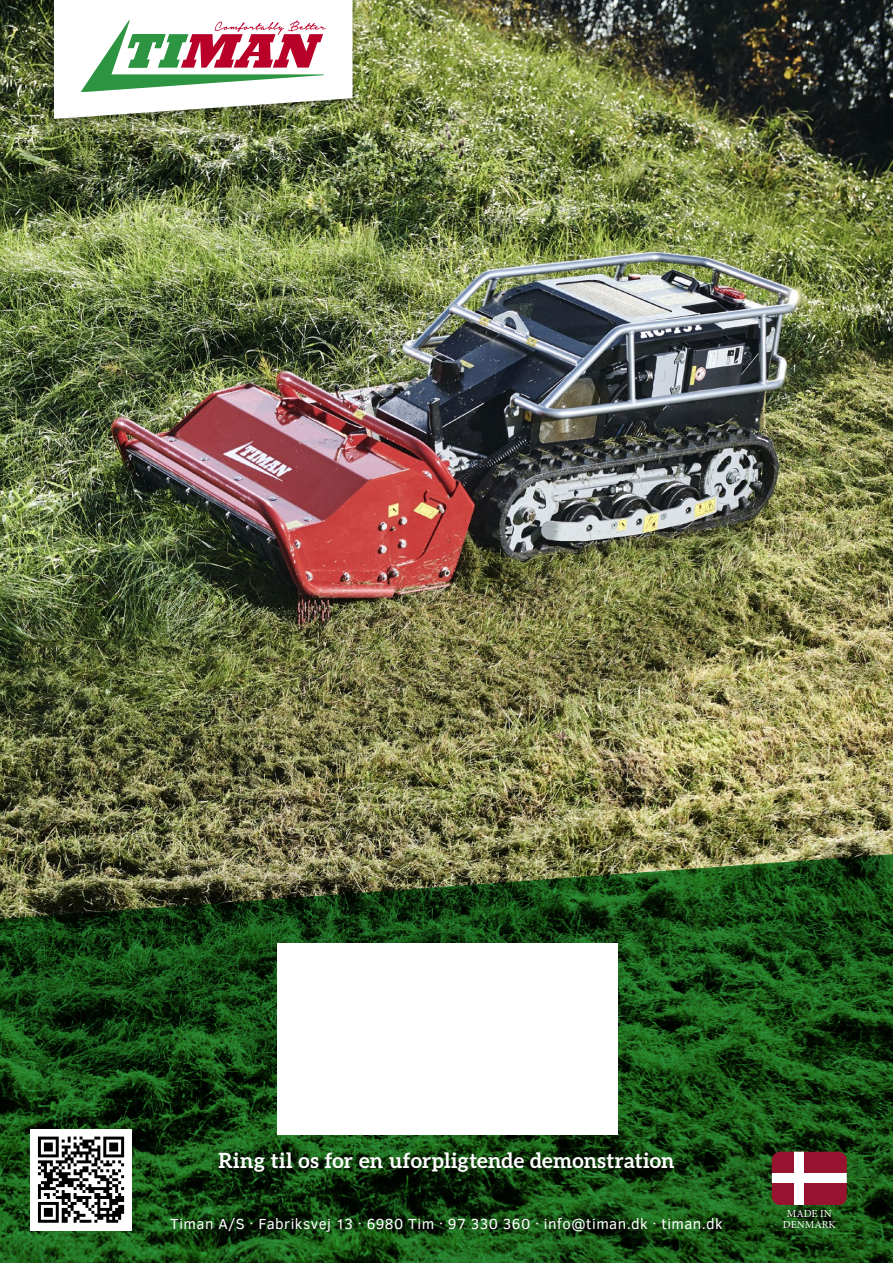
<style>
.page{position:relative;width:893px;height:1263px;background:#fff}
.page>*{position:absolute;margin:0;border:0;box-sizing:border-box;transform-origin:0 0}
.t1{font:700 21px "Aleo";letter-spacing:.02em;color:#fff}
.t2{font:15px "Clear Sans";letter-spacing:.03em;color:#fff}
.t3{font:10.8px/10.8px "Minion Pro";color:#fff;text-align:center}
</style>
<div class="page">
<img style="left:0;top:0;width:893px;height:853px">
<div style="left:46px;top:0;width:315px;height:130px;background:#000;opacity:.3"></div>
<svg style="left:54px;top:0;width:299px;height:119px"></svg>
<svg style="left:0;top:853px;width:893px;height:410px;background:#1e4a19"></svg>
<div style="left:278px;top:943px;width:340px;height:191px;background:#fff"></div>
<div style="left:772px;top:1152px;width:75px;height:53px;background:#98132f"></div>
<div style="left:794px;top:1152px;width:10px;height:53px;background:#fff"></div>
<div style="left:772px;top:1173px;width:75px;height:10px;background:#fff"></div>
<div style="left:30px;top:1130px;width:101px;height:101px;background:#fff"></div>
<svg style="left:38px;top:1136px;width:86px;height:87px"></svg>
<p class="t1" style="left:218px;top:1148px;width:458px">Ring til os for en uforpligtende demonstration</p>
<p class="t2" style="left:170px;top:1214px;width:554px">Timan A/S · Fabriksvej 13 · 6980 Tim · 97 330 360 · info@timan.dk · timan.dk</p>
<p class="t3" style="left:783px;top:1208px;width:54px">MADE IN<br>DENMARK</p>
</div>
